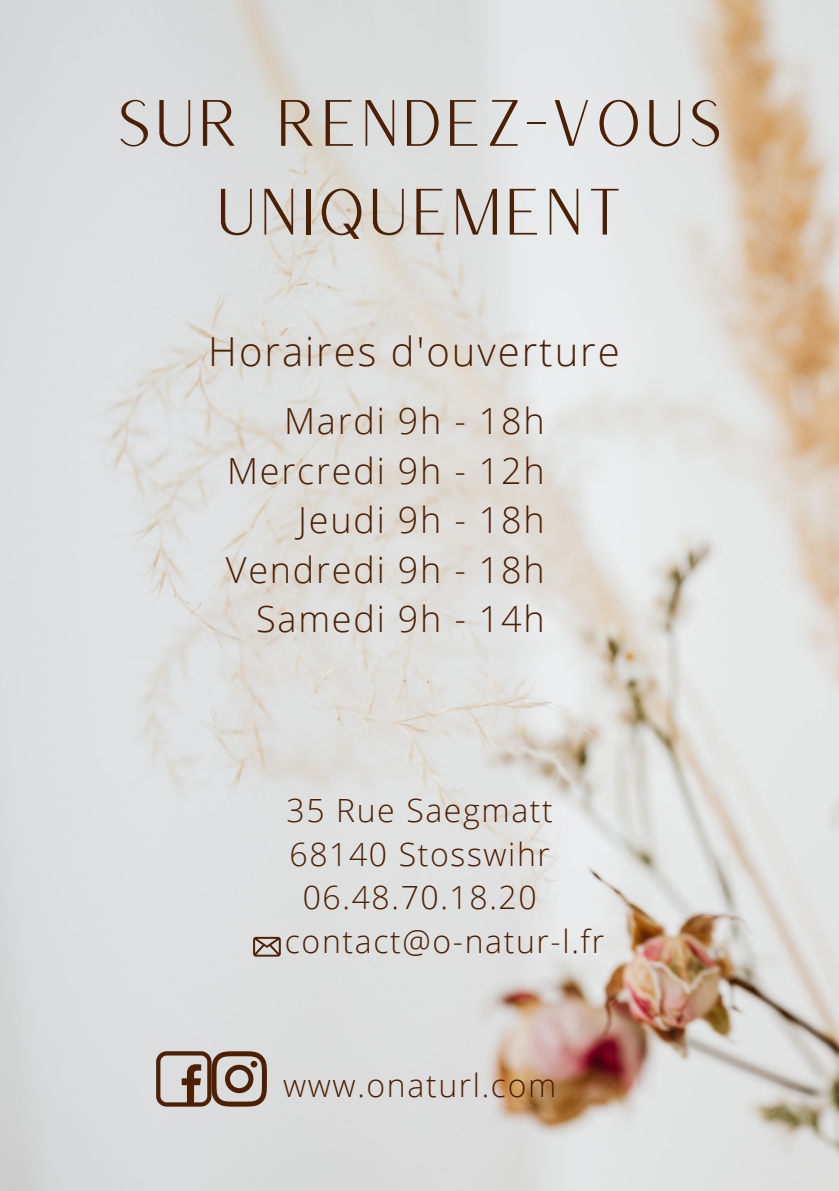
<style>
.page{position:relative;width:839px;height:1191px;background:#fff}
.page>*{position:absolute;margin:0;border:0;box-sizing:border-box;transform-origin:0 0}
.t1{font:63.8px/88.8px "Versailles";color:#4d1f03;text-align:center}
.t2{font:300 40px "Open Sans";letter-spacing:.05em;color:#4d1f03}
.t3{font:300 36px/49.6px "Open Sans";letter-spacing:.05em;color:#4d1f03;text-align:right}
.t4{font:300 32px "Open Sans";letter-spacing:.05em;color:#4d1f03}
</style>
<div class="page">
<img style="left:0;top:0;width:838px;height:1191px">
<svg style="left:253px;top:937px;width:27px;height:19px"></svg>
<svg style="left:156px;top:1051px;width:111px;height:56px;background:#a39187"></svg>
<div style="left:251px;top:1061px;width:6px;height:7px;background:#4d1f03;border-radius:50%"></div>
<p class="t1" style="left:115px;top:76px;width:610px">SUR RENDEZ-VOUS<br>UNIQUEMENT</p>
<p class="t2" style="left:208px;top:323px;width:413px">Horaires d'ouverture</p>
<p class="t3" style="left:226px;top:396px;width:320px">Mardi 9h - 18h<br>Mercredi 9h - 12h<br>Jeudi 9h - 18h<br>Vendredi 9h - 18h<br>Samedi 9h - 14h</p>
<h1 class="t4" style="left:286px;top:788px;width:268px">35 Rue Saegmatt</h1>
<h2 class="t4" style="left:289px;top:832px;width:262px">68140 Stosswihr</h2>
<h2 class="t4" style="left:303px;top:875px;width:235px">06.48.70.18.20</h2>
<p class="t4" style="left:285px;top:919px;width:321px">contact@o-natur-l.fr</p>
<p class="t4" style="left:283px;top:1063px;width:275px">www.onaturl.com</p>
</div>
